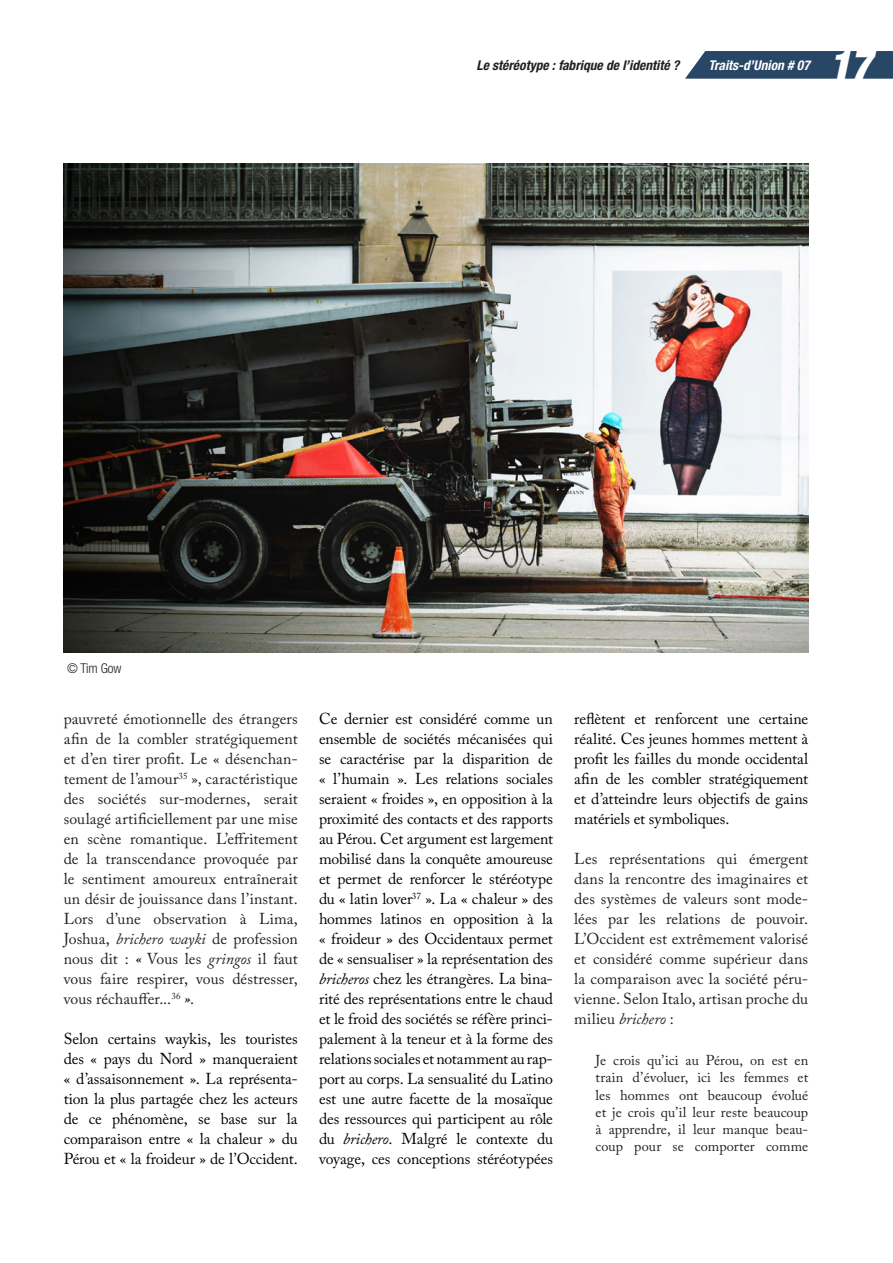
<style>
.page{position:relative;width:893px;height:1263px;background:#fff}
.page>*{position:absolute;margin:0;border:0;box-sizing:border-box;transform-origin:0 0}
.t1{font:italic 900 condensed 42px "Helvetica Neue LT Std";color:#fff}
.Courant{font:15.75px/20px "Adobe Caslon Pro";letter-spacing:-.01em;color:#000;text-align:justify}
.Courant-2{font:15.75px/20px "Adobe Caslon Pro";letter-spacing:.005em;color:#231f20;text-align:justify}
.citation{font:14.25px/17.1px "Adobe Caslon Pro";letter-spacing:.005em;color:#231f20;text-align:justify}
.t2{font:italic 700 condensed 13.5px "Helvetica Neue LT Std";color:#231f20}
.t3{font:italic 700 condensed 13.5px "Helvetica Neue LT Std";color:#fff}
.LégendeOK{font:300 condensed 13.5px "Helvetica Neue LT Std";letter-spacing:-.01em;color:#231f20}
.s1{font-style:italic}
.s2{font-weight:700;font-style:italic}
</style>
<div class="page">
<img style="left:64px;top:164px;width:744px;height:489px">
<svg style="left:685px;top:51px;width:208px;height:28px;background:#34516e"></svg>
<p class="t2" style="left:476px;top:57px;width:204px">Le stéréotype : fabrique de l’identité ?</p>
<p class="t3" style="left:708px;top:57px;width:103px">Traits-d’Union # 07</p>
<p class="t1" style="left:829px;top:39px;width:44px">17</p>
<p class="LégendeOK" style="left:67px;top:660px;width:56px">© Tim Gow</p>
<p class="Courant-2" style="left:64px;top:709px;width:235px">pauvreté émotionnelle des étrangers afin de la combler stratégiquement et d’en tirer profit. Le « désenchan&shy;tement de l’amour<sup>35</sup> », caractéristique des sociétés sur-modernes, serait soulagé artificiellement par une mise en scène romantique. L’effritement de la transcendance provoquée par le sentiment amoureux entraînerait un désir de jouissance dans l’instant.<br>Lors d’une observation à Lima, Joshua, <span class="s1">brichero wayki</span> de profession nous dit : <span class="s2">«</span> Vous les <span class="s1">gringos</span> il faut vous faire respirer, vous déstresser, vous réchauffer...<sup>36</sup> <span class="s2">»</span>.</p>
<p class="Courant" style="left:64px;top:1028px;width:235px">Selon certains waykis, les touristes des « pays du Nord » manqueraient « d’assaisonnement ». La représenta&shy;tion la plus partagée chez les acteurs de ce phénomène, se base sur la comparaison entre « la chaleur » du Pérou et « la froideur » de l’Occident.</p>
<p class="Courant" style="left:319px;top:709px;width:235px">Ce dernier est considéré comme un ensemble de sociétés mécanisées qui se caractérise par la disparition de « l’humain ». Les relations sociales seraient « froides », en opposition à la proximité des contacts et des rapports au Pérou. Cet argument est largement mobilisé dans la conquête amoureuse et permet de renforcer le stéréotype du « latin lover<sup>37</sup> ». La « chaleur » des hommes latinos en opposition à la « froideur » des Occidentaux permet de « sensualiser » la représentation des <span class="s1">bricheros</span> chez les étrangères. La bina&shy;rité des représentations entre le chaud et le froid des sociétés se réfère princi&shy;palement à la teneur et à la forme des relations sociales et notamment au rap&shy;port au corps. La sensualité du Latino est une autre facette de la mosaïque des ressources qui participent au rôle du <span class="s1">brichero</span>. Malgré le contexte du voyage, ces conceptions stéréotypées</p>
<p class="Courant" style="left:574px;top:709px;width:236px">reflètent et renforcent une certaine réalité. Ces jeunes hommes mettent à profit les failles du monde occidental afin de les combler stratégiquement et d’atteindre leurs objectifs de gains matériels et symboliques.</p>
<p class="Courant-2" style="left:574px;top:849px;width:235px">Les représentations qui émergent dans la rencontre des imaginaires et des systèmes de valeurs sont mode&shy;lées par les relations de pouvoir.<br>L’Occident est extrêmement valorisé et considéré comme supérieur dans la comparaison avec la société péru&shy;vienne. Selon Italo, artisan proche du milieu <span class="s1">brichero</span> :</p>
<p class="citation" style="left:595px;top:1052px;width:214px">Je crois qu’ici au Pérou, on est en train d’évoluer, ici les femmes et les hommes ont beaucoup évolué et je crois qu’il leur reste beaucoup à apprendre, il leur manque beau&shy;coup pour se comporter comme</p>
</div>
